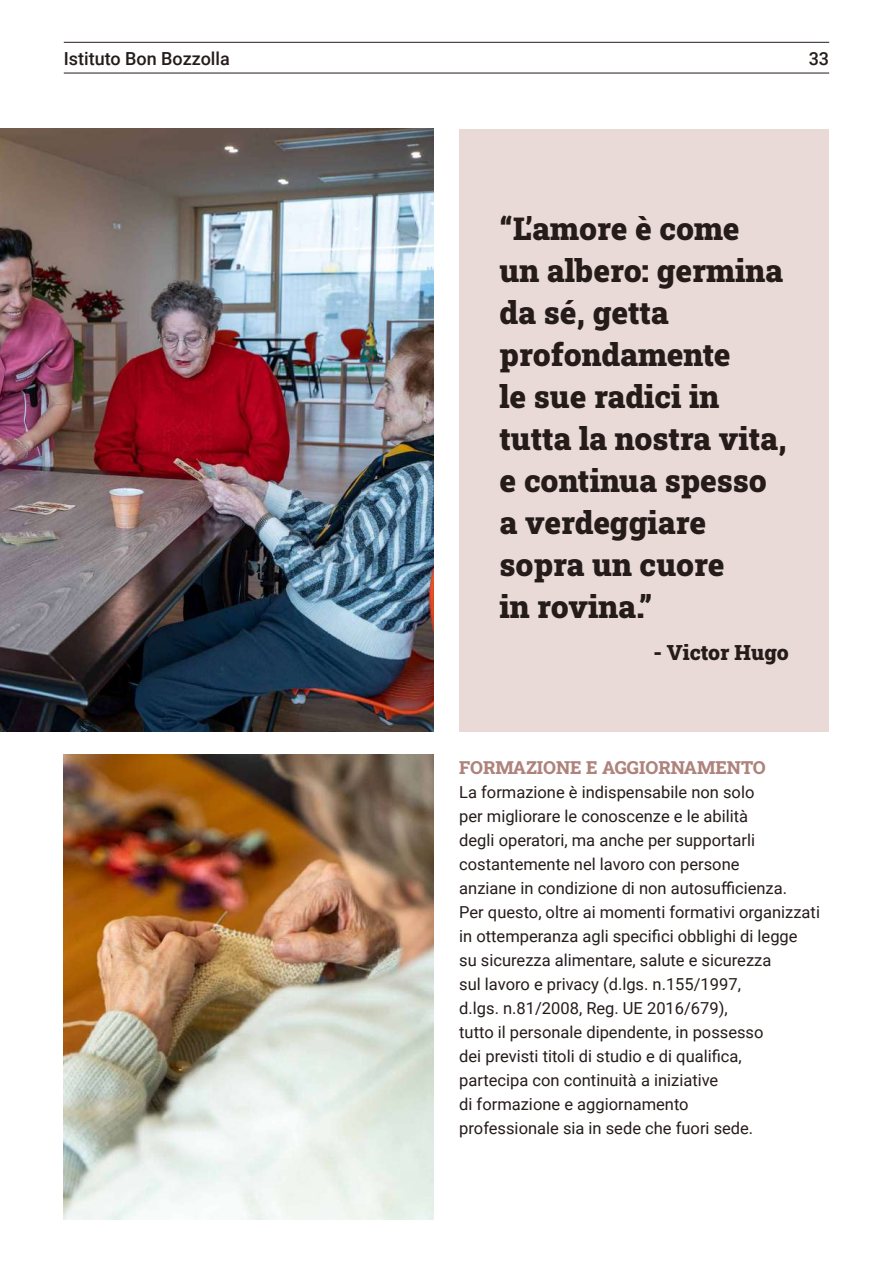
<style>
.page{position:relative;width:893px;height:1263px;background:#fff}
.page>*{position:absolute;margin:0;border:0;box-sizing:border-box;transform-origin:0 0}
.t1{font:31.5px/42px "Roboto Slab";color:#251c1a}
.t2{font:21px "Roboto Slab";color:#251c1a}
.t3{font:18px "Roboto Slab";color:#ae837c}
.t4{font:500 18px "Roboto";color:#251c1a}
.t5{font:16.5px/24px "Roboto";color:#251c1a}
</style>
<div class="page">
<img style="left:0;top:128px;width:434px;height:604px">
<img style="left:64px;top:755px;width:370px;height:464px">
<div style="left:459px;top:129px;width:370px;height:603px;background:#e9dad8"></div>
<hr style="left:64px;top:73px;width:765px;height:1px;background:#251c1a">
<hr style="left:64px;top:42px;width:765px;height:1px;background:#251c1a">
<p class="t4" style="left:64px;top:46px;width:168px">Istituto Bon Bozzolla</p>
<p class="t4" style="left:809px;top:46px;width:22px">33</p>
<h1 class="t1" style="left:500px;top:207px;width:289px">“L’amore è come un albero: germina da sé, getta profondamente<br>le sue radici in tutta la nostra vita, e continua spesso a verdeggiare sopra un cuore<br>in rovina.”</h1>
<p class="t2" style="left:653px;top:638px;width:137px">- Victor Hugo</p>
<p class="t3" style="left:459px;top:755px;width:308px">FORMAZIONE E AGGIORNAMENTO</p>
<p class="t5" style="left:459px;top:780px;width:362px">La formazione è indispensabile non solo<br>per migliorare le conoscenze e le abilità<br>degli operatori, ma anche per supportarli costantemente nel lavoro con persone<br>anziane in condizione di non autosufficienza.<br>Per questo, oltre ai momenti formativi organizzati in ottemperanza agli specifici obblighi di legge<br>su sicurezza alimentare, salute e sicurezza<br>sul lavoro e privacy (d.lgs. n.155/1997,<br>d.lgs. n.81/2008, Reg. UE 2016/679),<br>tutto il personale dipendente, in possesso<br>dei previsti titoli di studio e di qualifica,<br>partecipa con continuità a iniziative<br>di formazione e aggiornamento<br>professionale sia in sede che fuori sede.</p>
</div>
